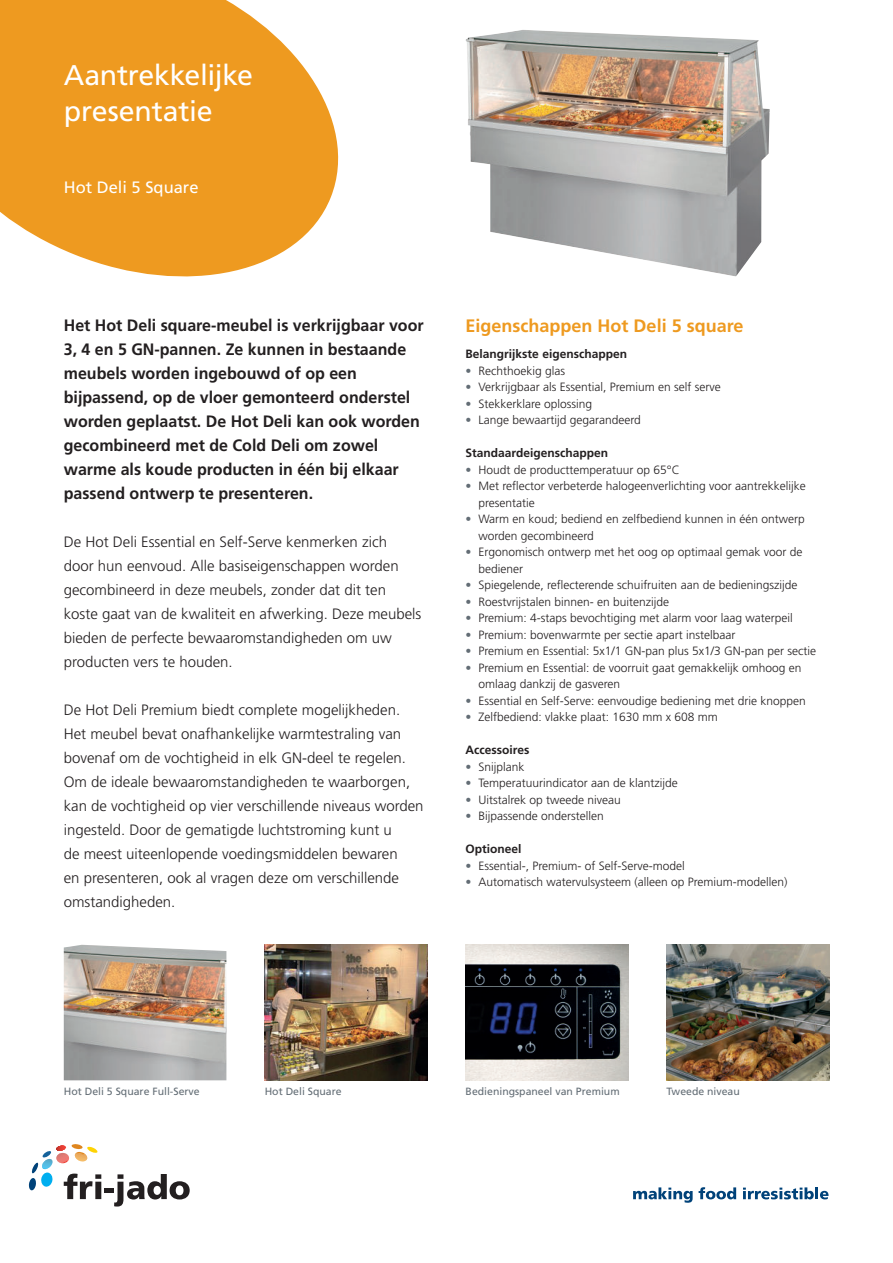
<style>
.page{position:relative;width:893px;height:1263px;background:#fff}
.page>*{position:absolute;margin:0;border:0;box-sizing:border-box;transform-origin:0 0}
.t1{font:28.5px/36px "Frutiger LT Std";letter-spacing:-.01em;color:#fff}
.t2{font:700 18px "Frutiger LT Std";color:#ee9a20}
.t3{font:700 16.5px/24px "Frutiger LT Std";color:#231f20}
.t4{font:16.5px "Frutiger LT Std";color:#fff}
.t5{font:300 15px/24px "Frutiger LT Std";color:#231f20}
.t6{font:300 12px/16.5px "Frutiger LT Std";color:#231f20}
.t7{font:700 12px "Frutiger LT Std";color:#231f20}
.t8{font:10.5px "Frutiger LT Std";color:#636d75}
.s1{color:#636d75}
</style>
<div class="page">
<svg style="left:0;top:0;width:338px;height:276px;background:#f0a73e"></svg>
<svg style="left:29px;top:1144px;width:161px;height:62px"></svg>
<img style="left:265px;top:944px;width:162px;height:136px">
<img style="left:466px;top:944px;width:162px;height:136px">
<img style="left:666px;top:944px;width:163px;height:136px">
<svg style="left:633px;top:1187px;width:60px;height:16px"></svg>
<svg style="left:699px;top:1187px;width:37px;height:12px"></svg>
<svg style="left:743px;top:1187px;width:85px;height:12px"></svg>
<img style="left:465px;top:30px;width:305px;height:246px">
<img style="left:64px;top:945px;width:162px;height:135px">
<h1 class="t1" style="left:64px;top:60px;width:191px">Aantrekkelijke presentatie</h1>
<h3 class="t4" style="left:64px;top:181px;width:136px">Hot Deli 5 Square</h3>
<h3 class="t3" style="left:64px;top:315px;width:361px">Het Hot Deli square-meubel is verkrijgbaar voor</h3>
<h2 class="t2" style="left:466px;top:319px;width:279px">Eigenschappen Hot Deli 5 square</h2>
<p class="t3" style="left:64px;top:339px;width:358px">3, 4 en 5 GN-pannen. Ze kunnen in bestaande meubels worden ingebouwd of op een bijpassend, op de vloer gemonteerd onderstel worden geplaatst. De Hot Deli kan ook worden gecombineerd met de Cold Deli om zowel warme als koude producten in één bij elkaar passend ontwerp te presenteren.</p>
<p class="t5" style="left:64px;top:531px;width:359px">De Hot Deli Essential en Self-Serve kenmerken zich<br>door hun eenvoud. Alle basiseigenschappen worden gecombineerd in deze meubels, zonder dat dit ten koste gaat van de kwaliteit en afwerking. Deze meubels bieden de perfecte bewaaromstandigheden om uw producten vers te houden.</p>
<p class="t5" style="left:64px;top:699px;width:361px">De Hot Deli Premium biedt complete mogelijkheden.<br>Het meubel bevat onafhankelijke warmtestraling van bovenaf om de vochtigheid in elk GN-deel te regelen.<br>Om de ideale bewaaromstandigheden te waarborgen, kan de vochtigheid op vier verschillende niveaus worden ingesteld. Door de gematigde luchtstroming kunt u<br>de meest uiteenlopende voedingsmiddelen bewaren<br>en presenteren, ook al vragen deze om verschillende omstandigheden.</p>
<p class="t7" style="left:466px;top:349px;width:163px">Belangrijkste eigenschappen</p>
<p class="t6" style="left:466px;top:363px;width:101px"><span class="s1">•</span> Rechthoekig glas</p>
<p class="t6" style="left:466px;top:380px;width:257px"><span class="s1">•</span> Verkrijgbaar als Essential, Premium en self serve</p>
<p class="t6" style="left:466px;top:396px;width:128px"><span class="s1">•</span> Stekkerklare oplossing</p>
<p class="t6" style="left:466px;top:413px;width:177px"><span class="s1">•</span> Lange bewaartijd gegarandeerd</p>
<p class="t7" style="left:466px;top:448px;width:144px">Standaardeigenschappen</p>
<p class="t6" style="left:466px;top:462px;width:216px"><span class="s1">•</span> Houdt de producttemperatuur op 65°C</p>
<p class="t6" style="left:478px;top:479px;width:329px;text-indent:-13px"><span class="s1">•</span> Met reflector verbeterde halogeenverlichting voor aantrekkelijke presentatie</p>
<p class="t6" style="left:478px;top:512px;width:328px;text-indent:-13px"><span class="s1">•</span> Warm en koud; bediend en zelfbediend kunnen in één ontwerp worden gecombineerd</p>
<p class="t6" style="left:478px;top:545px;width:326px;text-indent:-13px"><span class="s1">•</span> Ergonomisch ontwerp met het oog op optimaal gemak voor de bediener</p>
<p class="t6" style="left:466px;top:578px;width:333px"><span class="s1">•</span> Spiegelende, reflecterende schuifruiten aan de bedieningszijde</p>
<p class="t6" style="left:466px;top:594px;width:205px"><span class="s1">•</span> Roestvrijstalen binnen- en buitenzijde</p>
<p class="t6" style="left:466px;top:611px;width:329px"><span class="s1">•</span> Premium: 4-staps bevochtiging met alarm voor laag waterpeil</p>
<p class="t6" style="left:466px;top:627px;width:271px"><span class="s1">•</span> Premium: bovenwarmte per sectie apart instelbaar</p>
<p class="t6" style="left:466px;top:644px;width:352px"><span class="s1">•</span> Premium en Essential: 5x1/1 GN-pan plus 5x1/3 GN-pan per sectie</p>
<p class="t6" style="left:478px;top:660px;width:325px;text-indent:-13px"><span class="s1">•</span> Premium en Essential: de voorruit gaat gemakkelijk omhoog en omlaag dankzij de gasveren</p>
<p class="t6" style="left:466px;top:693px;width:342px"><span class="s1">•</span> Essential en Self-Serve: eenvoudige bediening met drie knoppen</p>
<p class="t6" style="left:466px;top:710px;width:254px"><span class="s1">•</span> Zelfbediend: vlakke plaat: 1630 mm x 608 mm</p>
<p class="t7" style="left:466px;top:745px;width:65px">Accessoires</p>
<p class="t6" style="left:466px;top:759px;width:60px"><span class="s1">•</span> Snijplank</p>
<p class="t6" style="left:466px;top:776px;width:214px"><span class="s1">•</span> Temperatuurindicator aan de klantzijde</p>
<p class="t6" style="left:466px;top:792px;width:157px"><span class="s1">•</span> Uitstalrek op tweede niveau</p>
<p class="t6" style="left:466px;top:809px;width:140px"><span class="s1">•</span> Bijpassende onderstellen</p>
<p class="t7" style="left:466px;top:844px;width:58px">Optioneel</p>
<p class="t6" style="left:466px;top:858px;width:221px"><span class="s1">•</span> Essential-, Premium- of Self-Serve-model</p>
<p class="t6" style="left:466px;top:875px;width:323px"><span class="s1">•</span> Automatisch watervulsysteem (alleen op Premium-modellen)</p>
<p class="t8" style="left:64px;top:1087px;width:137px">Hot Deli 5 Square Full-Serve</p>
<p class="t8" style="left:265px;top:1087px;width:79px">Hot Deli Square</p>
<p class="t8" style="left:466px;top:1087px;width:156px">Bedieningspaneel van Premium</p>
<p class="t8" style="left:666px;top:1087px;width:75px">Tweede niveau</p>
</div>
